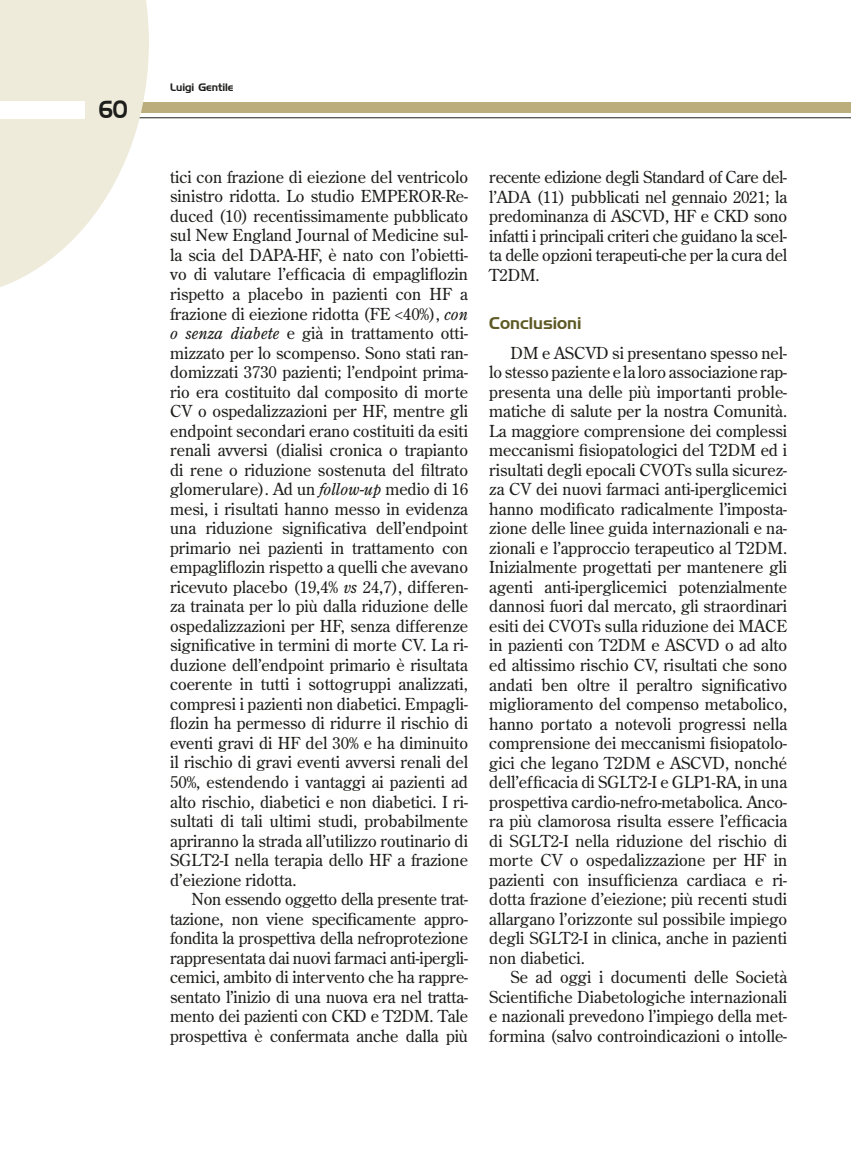
<style>
.page{position:relative;width:851px;height:1149px;background:#fff}
.page>*{position:absolute;margin:0;border:0;box-sizing:border-box;transform-origin:0 0}
.t1{font:24px "Handel Gothic BT";color:#1d1d1b;scale:.8 1}
.t2{font:16.5px/19.5px "Century Old Style Std";color:#1d1d1b;text-align:justify}
.t3{font:16.5px "Handel Gothic BT";color:#5e5a25}
.t4{font:10.5px "Handel Gothic BT";color:#1d1d1b}
.s1{font-style:italic}
</style>
<div class="page">
<hr style="left:0;top:117px;width:850px;height:1px;background:#1d1d1b">
<div style="left:0;top:102px;width:850px;height:11px;background:#bbae7c"></div>
<svg style="left:0;top:0;width:149px;height:287px;fill:#eeebdb"></svg>
<div style="left:0;top:101px;width:85px;height:17px;background:#fff"></div>
<h1 class="t1" style="left:99px;top:95px;width:38px">60</h1>
<p class="t4" style="left:170px;top:81px;width:65px">Luigi Gentile</p>
<p class="t2" style="left:170px;top:167px;width:299px">tici con frazione di eiezione del ventricolo sinistro ridotta. Lo studio EMPEROR-Re&shy;duced (10) recentissimamente pubblicato sul New England Journal of Medicine sul&shy;la scia del DAPA-HF, è nato con l’obietti&shy;vo di valutare l’efficacia di empagliflozin rispetto a placebo in pazienti con HF a frazione di eiezione ridotta (FE &lt;40%), <span class="s1">con o senza diabete</span> e già in trattamento otti&shy;mizzato per lo scompenso. Sono stati ran&shy;domizzati 3730 pazienti; l’endpoint prima&shy;rio era costituito dal composito di morte CV o ospedalizzazioni per HF, mentre gli endpoint secondari erano costituiti da esiti renali avversi (dialisi cronica o trapianto di rene o riduzione sostenuta del filtrato glomerulare). Ad un <span class="s1">follow-up</span> medio di 16 mesi, i risultati hanno messo in evidenza una riduzione significativa dell’endpoint primario nei pazienti in trattamento con empagliflozin rispetto a quelli che avevano ricevuto placebo (19,4% <span class="s1">vs</span> 24,7), differen&shy;za trainata per lo più dalla riduzione delle ospedalizzazioni per HF, senza differenze significative in termini di morte CV. La ri&shy;duzione dell’endpoint primario è risultata coerente in tutti i sottogruppi analizzati, compresi i pazienti non diabetici. Empagli&shy;flozin ha permesso di ridurre il rischio di eventi gravi di HF del 30% e ha diminuito il rischio di gravi eventi avversi renali del 50%, estendendo i vantaggi ai pazienti ad alto rischio, diabetici e non diabetici. I ri&shy;sultati di tali ultimi studi, probabilmente apriranno la strada all’utilizzo routinario di SGLT2-I nella terapia dello HF a frazione d’eiezione ridotta.</p>
<p class="t2" style="left:170px;top:888px;width:299px;text-indent:21px">Non essendo oggetto della presente trat&shy;tazione, non viene specificamente appro&shy;fondita la prospettiva della nefroprotezione rappresentata dai nuovi farmaci anti-ipergli&shy;cemici, ambito di intervento che ha rappre&shy;sentato l’inizio di una nuova era nel tratta&shy;mento dei pazienti con CKD e T2DM. Tale prospettiva è confermata anche dalla più</p>
<p class="t2" style="left:489px;top:167px;width:299px">recente edizione degli Standard of Care del&shy;l’ADA (11) pubblicati nel gennaio 2021; la predominanza di ASCVD, HF e CKD sono infatti i principali criteri che guidano la scel&shy;ta delle opzioni terapeuti-che per la cura del T2DM.</p>
<p class="t3" style="left:489px;top:313px;width:94px">Conclusioni</p>
<p class="t2" style="left:489px;top:342px;width:299px;text-indent:21px">DM e ASCVD si presentano spesso nel&shy;lo stesso paziente e la loro associazione rap&shy;presenta una delle più importanti proble&shy;matiche di salute per la nostra Comunità.<br>La maggiore comprensione dei complessi meccanismi fisiopatologici del T2DM ed i risultati degli epocali CVOTs sulla sicurez&shy;za CV dei nuovi farmaci anti-iperglicemici hanno modificato radicalmente l’imposta&shy;zione delle linee guida internazionali e na&shy;zionali e l’approccio terapeutico al T2DM.<br>Inizialmente progettati per mantenere gli agenti anti-iperglicemici potenzialmente dannosi fuori dal mercato, gli straordinari esiti dei CVOTs sulla riduzione dei MACE in pazienti con T2DM e ASCVD o ad alto ed altissimo rischio CV, risultati che sono andati ben oltre il peraltro significativo miglioramento del compenso metabolico, hanno portato a notevoli progressi nella comprensione dei meccanismi fisiopatolo&shy;gici che legano T2DM e ASCVD, nonché dell’efficacia di SGLT2-I e GLP1-RA, in una prospettiva cardio-nefro-metabolica. Anco&shy;ra più clamorosa risulta essere l’efficacia di SGLT2-I nella riduzione del rischio di morte CV o ospedalizzazione per HF in pazienti con insufficienza cardiaca e ri&shy;dotta frazione d’eiezione; più recenti studi allargano l’orizzonte sul possibile impiego degli SGLT2-I in clinica, anche in pazienti non diabetici.</p>
<p class="t2" style="left:489px;top:967px;width:299px;text-indent:21px">Se ad oggi i documenti delle Società Scientifiche Diabetologiche internazionali e nazionali prevedono l’impiego della met&shy;formina (salvo controindicazioni o intolle-</p>
</div>
